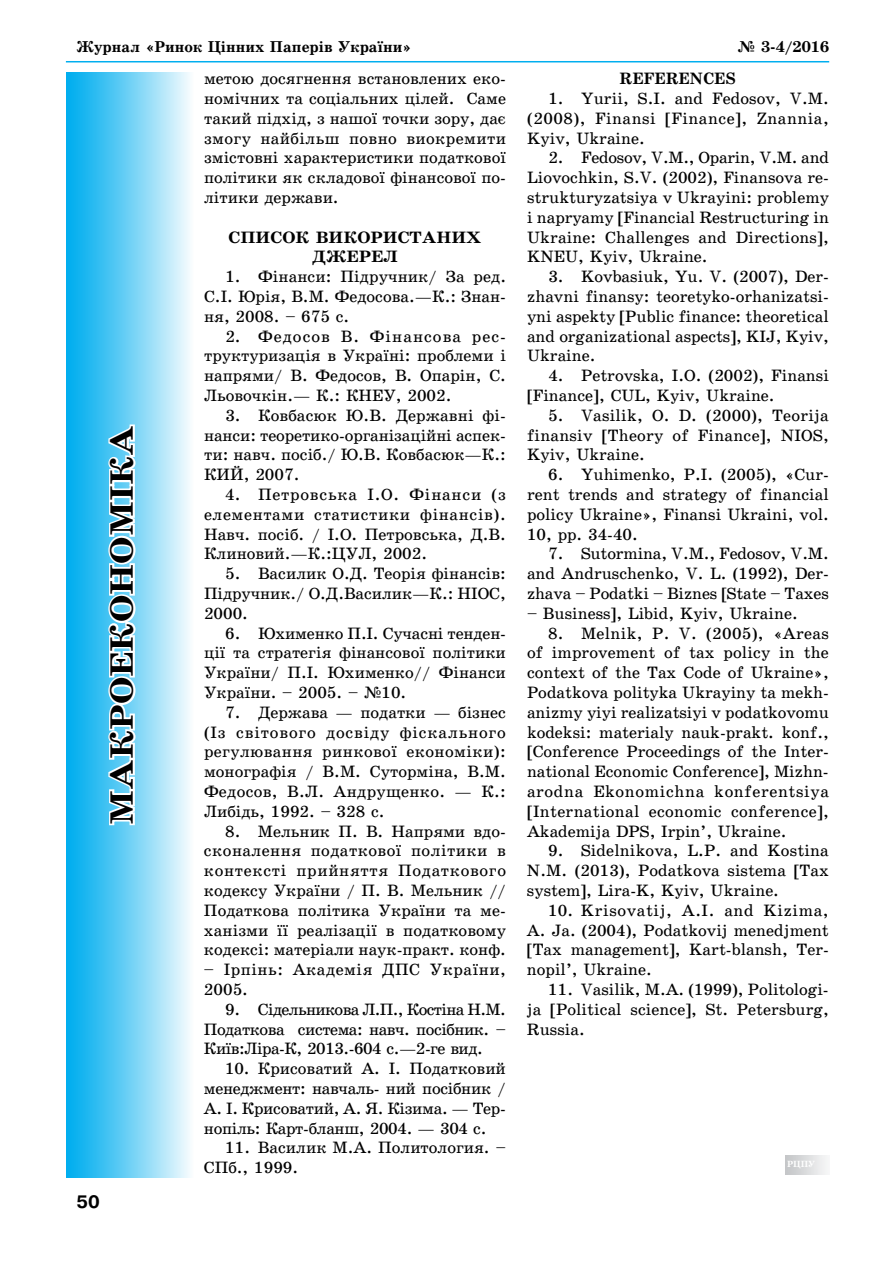
<style>
.page{position:relative;width:893px;height:1263px;background:#fff}
.page>*{position:absolute;margin:0;border:0;box-sizing:border-box;transform-origin:0 0}
.t1{font:700 32.4px "Ukrainian School";color:#000;scale:1.17 1}
.t2{font:700 18px "Pragmatica C";color:#000}
.t3{font:16.5px/19.8px "Ukrainian School";color:#000;text-align:justify}
.t4{font:16.5px/19.8px "Ukrainian School";letter-spacing:.03em;color:#000}
.t5{font:700 16.5px/19.8px "Ukrainian School";color:#000;text-align:center;scale:1.1 1}
.t6{font:700 16.5px "Ukrainian School";color:#000}
.t7{font:700 15.75px "Ukrainian School";color:#000}
.t8{font:700 9px "Ukrainian School";color:#fff}
</style>
<div class="page">
<div style="left:66px;top:72px;width:127px;height:1106px;background:linear-gradient(to right,#00a9ee,#f3fbfe)"></div>
<hr style="left:66px;top:61px;width:763px;height:1px;background:#00aeef">
<svg style="left:105px;top:423px;width:34px;height:404px"></svg>
<p class="t7" style="left:77px;top:38px;width:337px">Журнал «Ринок Цінних Паперів України»</p>
<p class="t7" style="left:737px;top:38px;width:93px">№ 3-4/2016</p>
<h1 class="t1" style="left:105px;top:825px;width:343px;rotate:-90deg">МАКРОЕКОНОМІКА</h1>
<p class="t2" style="left:77px;top:1192px;width:25px">50</p>
<p class="t3" style="left:204px;top:69px;width:303px">метою досягнення встановлених еко&shy;номічних та соціальних цілей. Саме такий підхід, з нашої точки зору, дає змогу найбільш повно виокремити змістовні характеристики податкової політики як складової фінансової по&shy;літики держави.</p>
<p class="t5" style="left:229px;top:227px;width:231px">СПИСОК ВИКОРИСТАНИХ<br>ДЖЕРЕЛ</p>
<p class="t3" style="left:204px;top:267px;width:303px;text-indent:21px">1. Фінанси: Підручник/ За ред.<br>С.І. Юрія, В.М. Федосова.—К.: Знан&shy;ня, 2008. – 675 с.</p>
<p class="t3" style="left:204px;top:326px;width:303px;text-indent:21px">2. Федосов В. Фінансова рес&shy;труктуризація в Україні: проблеми і напрями/ В. Федосов, В. Опарін, С.<br>Льовочкін.— К.: КНЕУ, 2002.</p>
<p class="t3" style="left:204px;top:405px;width:303px;text-indent:21px">3. Ковбасюк Ю.В. Державні фі&shy;нанси: теоретико-організаційні аспек&shy;ти: навч. посіб./ Ю.В. Ковбасюк—К.:<br>КИЙ, 2007.</p>
<p class="t3" style="left:204px;top:484px;width:303px;text-indent:21px">4. Петровська І.О. Фінанси (з елементами статистики фінансів).<br>Навч. посіб. / І.О. Петровська, Д.В.<br>Клиновий.—К.:ЦУЛ, 2002.</p>
<p class="t3" style="left:204px;top:564px;width:303px;text-indent:21px">5. Василик О.Д. Теорія фінансів:<br>Підручник./ О.Д.Василик—К.: НІОС, 2000.</p>
<p class="t3" style="left:204px;top:623px;width:304px;text-indent:21px">6. Юхименко П.І. Сучасні тенден&shy;ції та стратегія фінансової політики України/ П.І. Юхименко// Фінанси України. – 2005. – №10.</p>
<p class="t3" style="left:204px;top:702px;width:303px;text-indent:21px">7. Держава — податки — бізнес (Із світового досвіду фіскального регулювання ринкової економіки): монографія / В.М. Суторміна, В.М.<br>Федосов, В.Л. Андрущенко. — К.:<br>Либідь, 1992. – 328 с.</p>
<p class="t3" style="left:204px;top:821px;width:304px;text-indent:21px">8. Мельник П. В. Напрями вдо&shy;сконалення податкової політики в контексті прийняття Податкового кодексу України / П. В. Мельник // Податкова політика України та ме&shy;ханізми її реалізації в податковому кодексі: матеріали наук-практ. конф.</p>
<p class="t4" style="left:204px;top:960px;width:303px">– Ірпінь: Академія ДПС України,<br>2005.</p>
<p class="t3" style="left:204px;top:999px;width:303px;text-indent:21px">9. Сідельникова Л.П., Костіна Н.М.<br>Податкова система: навч. посібник. – Київ:Ліра-К, 2013.-604 с.—2-ге вид.</p>
<p class="t3" style="left:204px;top:1059px;width:303px;text-indent:21px">10. Крисоватий А. І. Податковий менеджмент: навчаль- ний посібник / А. І. Крисоватий, А. Я. Кізима. — Тер&shy;нопіль: Карт-бланш, 2004. — 304 с.</p>
<p class="t3" style="left:204px;top:1138px;width:303px;text-indent:21px">11. Василик М.А. Политология. –<br>СПб., 1999.</p>
<p class="t6" style="left:620px;top:70px;width:118px">REFERENCES</p>
<p class="t3" style="left:527px;top:88px;width:303px;text-indent:21px">1. Yurii, S.I. and Fedosov, V.M. (2008), Finansi [Finance], Znannia, Kyiv, Ukraine.</p>
<p class="t3" style="left:527px;top:148px;width:303px;text-indent:21px">2. Fedosov, V.M., Oparin, V.M. and Liovochkin, S.V. (2002), Finansova re&shy;strukturyzatsiya v Ukrayini: problemy i napryamy [Financial Restructuring in Ukraine: Challenges and Directions], KNEU, Kyiv, Ukraine.</p>
<p class="t3" style="left:527px;top:267px;width:303px;text-indent:21px">3. Kovbasiuk, Yu. V. (2007), Der&shy;zhavni finansy: teoretyko-orhanizatsi&shy;yni aspekty [Public finance: theoretical and organizational aspects], KIJ, Kyiv, Ukraine.</p>
<p class="t3" style="left:527px;top:366px;width:303px;text-indent:21px">4. Petrovska, I.O. (2002), Finansi [Finance], CUL, Kyiv, Ukraine.</p>
<p class="t3" style="left:527px;top:405px;width:303px;text-indent:21px">5. Vasilik, O. D. (2000), Teorija finansiv [Theory of Finance], NIOS, Kyiv, Ukraine.</p>
<p class="t3" style="left:527px;top:465px;width:303px;text-indent:21px">6. Yuhimenko, P.I. (2005), «Cur&shy;rent trends and strategy of financial policy Ukraine», Finansi Ukraini, vol.<br>10, pp. 34-40.</p>
<p class="t3" style="left:527px;top:544px;width:303px;text-indent:21px">7. Sutormina, V.M., Fedosov, V.M. and Andruschenko, V. L. (1992), Der&shy;zhava – Podatki – Biznes [State – Taxes</p>
<p class="t3" style="left:527px;top:603px;width:272px">– Business], Libid, Kyiv, Ukraine.</p>
<p class="t3" style="left:527px;top:623px;width:303px;text-indent:21px">8. Melnik, P. V. (2005), «Areas of improvement of tax policy in the context of the Tax Code of Ukraine», Podatkova polityka Ukrayiny ta mekh&shy;anizmy yiyi realizatsiyi v podatkovomu kodeksi: materialy nauk-prakt. konf., [Conference Proceedings of the Inter&shy;national Economic Conference], Mіzhn&shy;arodna Ekonomichna konferentsіya [International economic conference], Akademija DPS, Irpin’, Ukraine.</p>
<p class="t3" style="left:527px;top:841px;width:303px;text-indent:21px">9. Sidelnikova, L.P. and Kostina N.M. (2013), Podatkova sistema [Tax system], Lira-K, Kyiv, Ukraine.</p>
<p class="t3" style="left:527px;top:900px;width:303px;text-indent:21px">10. Krisovatij, A.I. and Kizima, A. Ja. (2004), Podatkovij menedjment [Tax management], Kart-blansh, Ter&shy;nopil’, Ukraine.</p>
<p class="t3" style="left:527px;top:979px;width:303px;text-indent:21px">11. Vasilik, M.A. (1999), Politologi&shy;ja [Political science], St. Petersburg, Russia.</p>
<p class="t8" style="left:787px;top:1159px;width:30px">РЦПУ</p>
</div>
